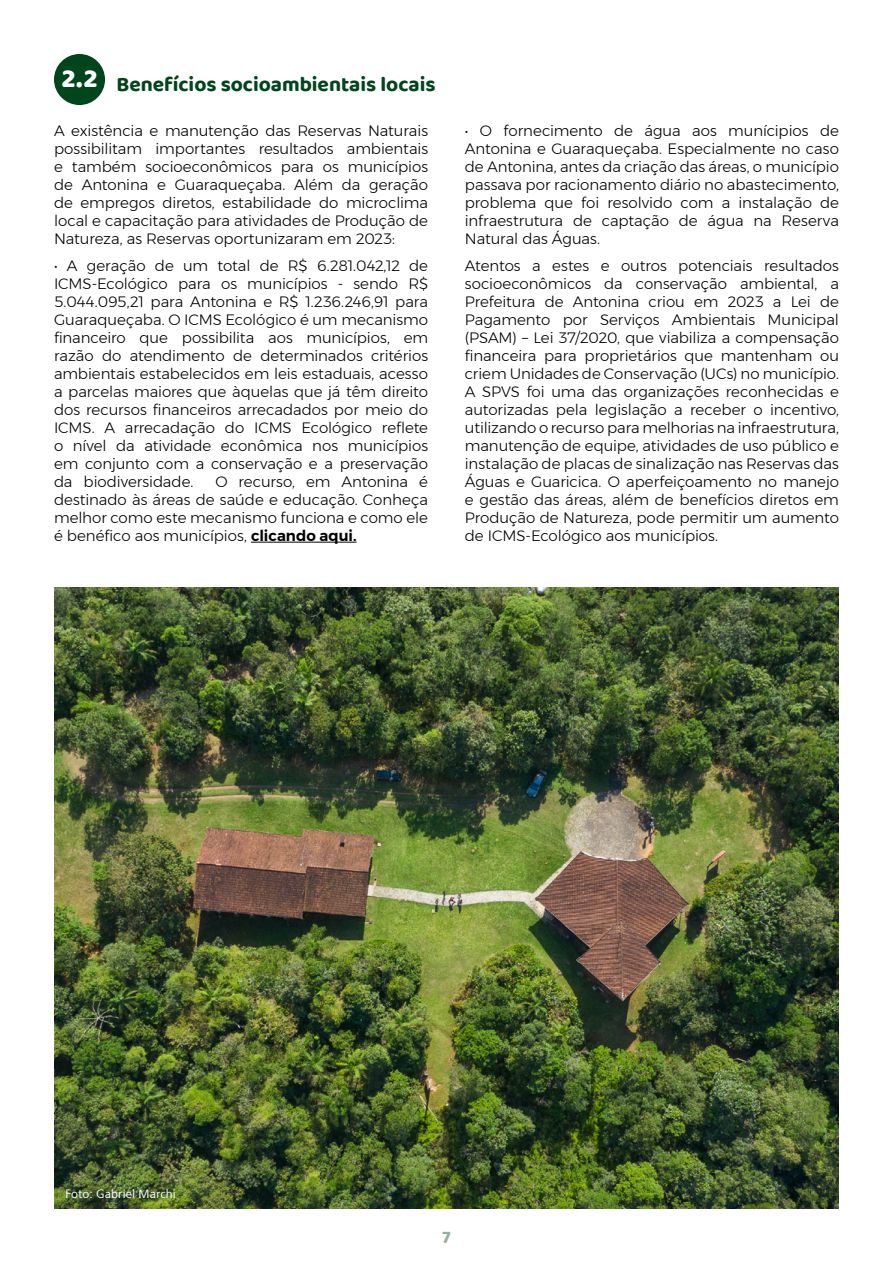
<style>
.page{position:relative;width:893px;height:1263px;background:#fff}
.page>*{position:absolute;margin:0;border:0;box-sizing:border-box;transform-origin:0 0}
.t1{font:700 21px "Baloo 2";color:#00451c}
.t2{font:700 18px "Baloo 2";color:#96b09e}
.t3{font:300 15px/18px "Montserrat";letter-spacing:-.005em;color:#000;text-align:justify}
.t4{font:12px "Weissach Regular SWFTE";letter-spacing:.01em;color:#fff}
.s1{font-weight:600}
</style>
<div class="page">
<div style="left:54px;top:54px;width:51px;height:51px;background:#00451c;border-radius:50%"></div>
<hr style="left:251px;top:542px;width:106px;height:1px;background:#000">
<img style="left:54px;top:588px;width:785px;height:621px">
<h1 class="t1" style="left:61px;top:71px;width:376px"><sup>2.2</sup> Benefícios socioambientais locais</h1>
<p class="t3" style="left:54px;top:122px;width:376px">A existência e manutenção das Reservas Naturais possibilitam importantes resultados ambientais e também socioeconômicos para os municípios de Antonina e Guaraqueçaba. Além da geração de empregos diretos, estabilidade do microclima local e capacitação para atividades de Produção de Natureza, as Reservas oportunizaram em 2023:</p>
<p class="t3" style="left:54px;top:256px;width:376px">• A geração de um total de R$ 6.281.042,12 de ICMS-Ecológico para os municípios - sendo R$ 5.044.095,21 para Antonina e R$ 1.236.246,91 para Guaraqueçaba. O ICMS Ecológico é um mecanismo financeiro que possibilita aos municípios, em razão do atendimento de determinados critérios ambientais estabelecidos em leis estaduais, acesso a parcelas maiores que àquelas que já têm direito dos recursos financeiros arrecadados por meio do ICMS. A arrecadação do ICMS Ecológico reflete o nível da atividade econômica nos municípios em conjunto com a conservação e a preservação da biodiversidade.</p>
<p class="t3" style="left:54px;top:472px;width:376px;text-indent:161px">O recurso, em Antonina é destinado às áreas de saúde e educação. Conheça melhor como este mecanismo funciona e como ele é benéfico aos municípios, <span class="s1">clicando aqui.</span></p>
<p class="t3" style="left:465px;top:122px;width:376px">• O fornecimento de água aos munícipios de Antonina e Guaraqueçaba. Especialmente no caso de Antonina, antes da criação das áreas, o município passava por racionamento diário no abastecimento, problema que foi resolvido com a instalação de infraestrutura de captação de água na Reserva Natural das Águas.</p>
<p class="t3" style="left:465px;top:256px;width:376px">Atentos a estes e outros potenciais resultados socioeconômicos da conservação ambiental, a Prefeitura de Antonina criou em 2023 a Lei de Pagamento por Serviços Ambientais Municipal (PSAM) – Lei 37/2020, que viabiliza a compensação financeira para proprietários que mantenham ou criem Unidades de Conservação (UCs) no município.<br>A SPVS foi uma das organizações reconhecidas e autorizadas pela legislação a receber o incentivo, utilizando o recurso para melhorias na infraestrutura, manutenção de equipe, atividades de uso público e instalação de placas de sinalização nas Reservas das Águas e Guaricica. O aperfeiçoamento no manejo e gestão das áreas, além de benefícios diretos em Produção de Natureza, pode permitir um aumento de ICMS-Ecológico aos municípios.</p>
<p class="t4" style="left:65px;top:1187px;width:112px">Foto: Gabriel Marchi</p>
<p class="t2" style="left:442px;top:1226px;width:10px">7</p>
</div>
